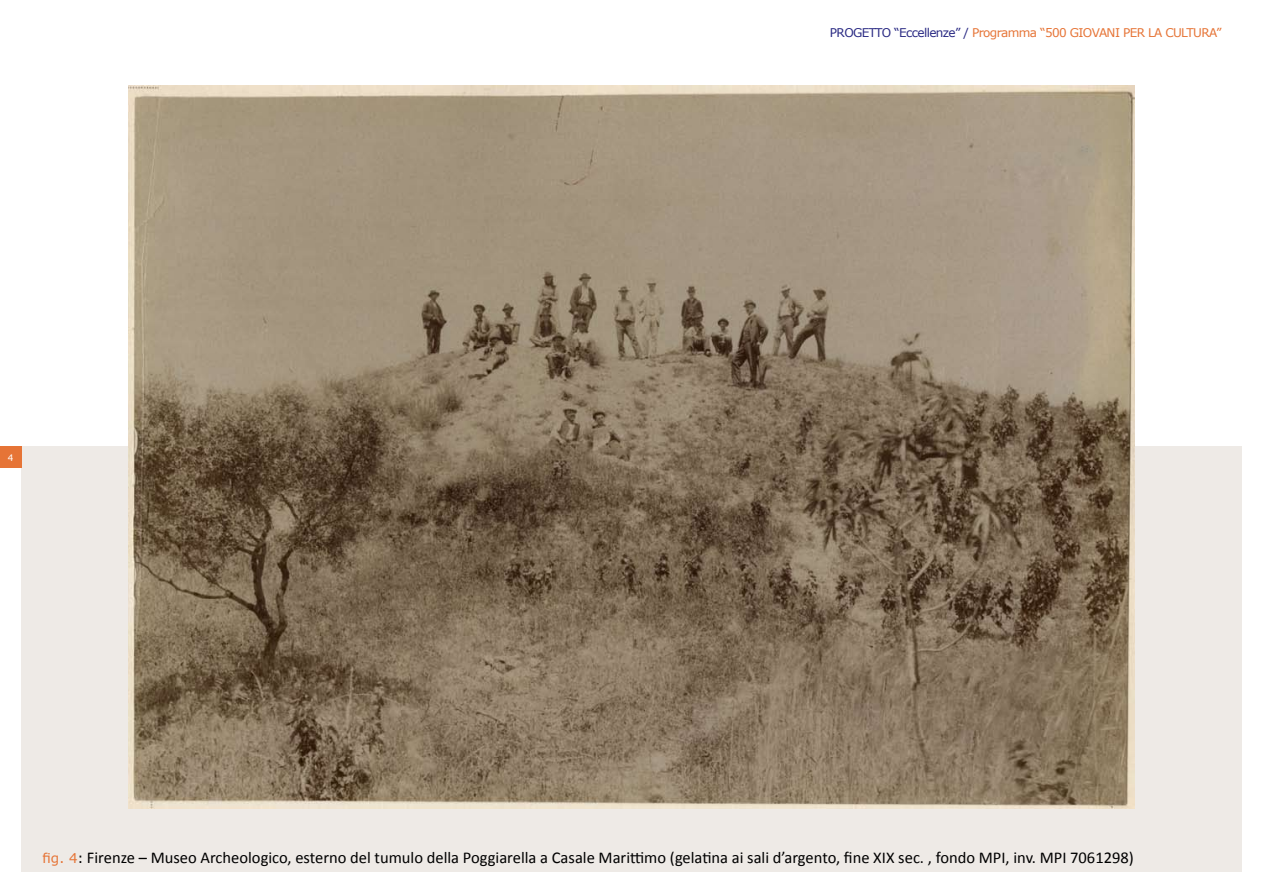
<style>
.page{position:relative;width:1263px;height:893px;background:#fff}
.page>*{position:absolute;margin:0;border:0;box-sizing:border-box;transform-origin:0 0}
.t1{font:16.5px "Calibri";color:#000}
.t2{font:12px "Verdana";letter-spacing:-.05em;color:#e67436}
.t3{font:9px "Verdana";color:#fff}
.s1{color:#292983}
.s2{font-family:"Verdana";font-size:13.5px;color:#e67436}
.s3{font-family:"Verdana";font-size:13.5px}
</style>
<div class="page">
<div style="left:21px;top:446px;width:1221px;height:426px;background:#eeeae6"></div>
<img style="left:128px;top:86px;width:1007px;height:723px">
<div style="left:0;top:446px;width:21px;height:22px;background:#e67436"></div>
<p class="t2" style="left:830px;top:25px;width:393px"><span class="s1">PROGETTO “Eccellenze” /</span> Programma “500 GIOVANI PER LA CULTURA”</p>
<p class="t3" style="left:8px;top:451px;width:7px">4</p>
<p class="t1" style="left:43px;top:847px;width:1093px"><span class="s2">fig. 4</span><span class="s3">:</span> Firenze – Museo Archeologico, esterno del tumulo della Poggiarella a Casale Marittimo (gelatina ai sali d’argento, fine XIX sec. , fondo MPI, inv. MPI 7061298)</p>
</div>
